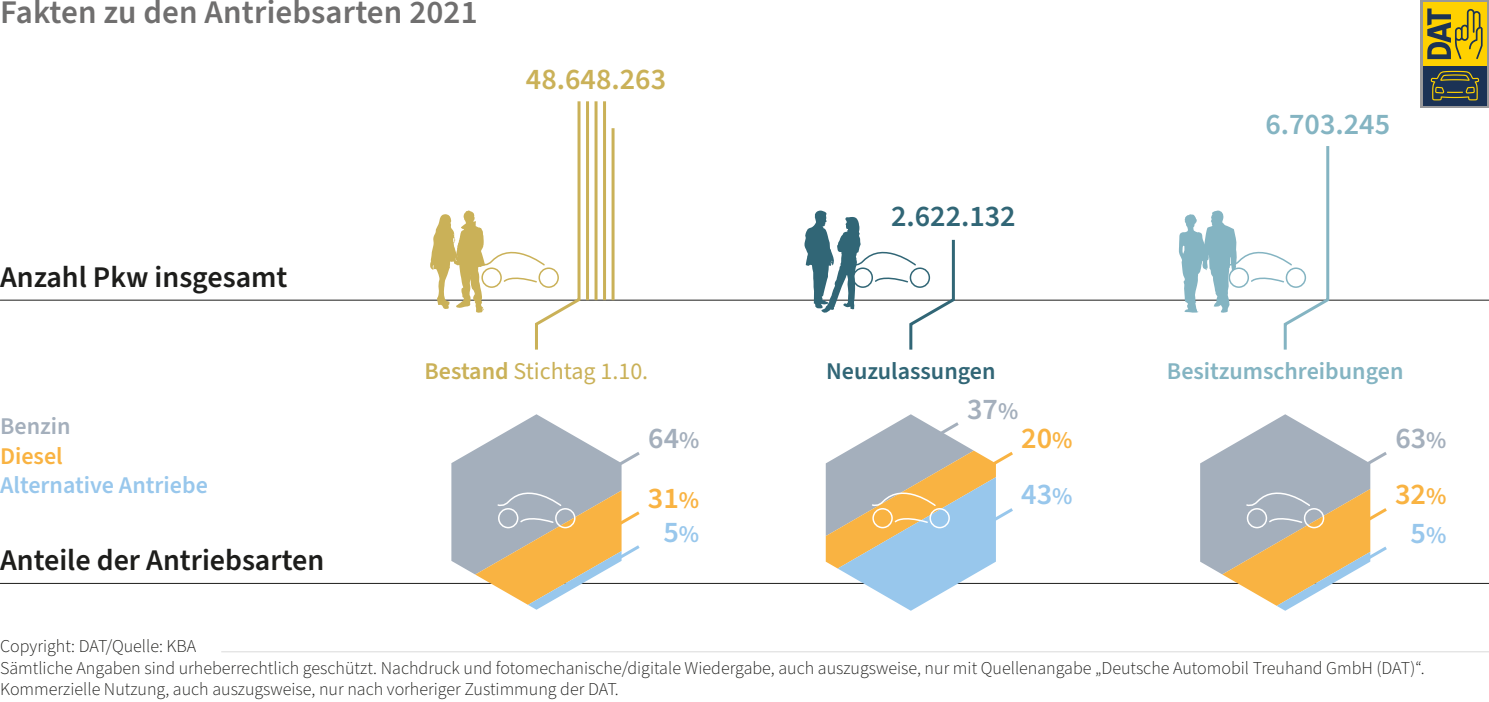
<style>
.page{position:relative;width:1489px;height:702px;background:#fff}
.page>*{position:absolute;margin:0;border:0;box-sizing:border-box;transform-origin:0 0}
.t1{font:600 33px "Source Sans Pro";letter-spacing:.005em;color:#706f6f}
.t2{font:600 30px "Source Sans Pro";color:#1d1d1b}
.t3{font:600 30px/56.4px "Source Sans Pro";color:#a4afbc}
.t4{font:600 30px "Source Sans Pro";color:#cab158}
.t5{font:600 30px "Source Sans Pro";color:#316676}
.t6{font:600 30px "Source Sans Pro";color:#84b4c2}
.t7{font:600 30px/56.4px "Source Sans Pro";color:#f9b342}
.t8{font:600 30px "Source Sans Pro";color:#98c7ec}
.t9{font:24px "Source Sans Pro";color:#cab158}
.t10{font:600 24px "Source Sans Pro";color:#84b4c2}
.t11{font:600 24px "Source Sans Pro";color:#98c7ec}
.t12{font:600 24px "Source Sans Pro";color:#316676}
.t13{font:600 24px "Source Sans Pro";color:#a4afbc}
.t14{font:600 24px "Source Sans Pro";color:#f9b342}
.t15{font:300 18px/21.6px "Source Sans Pro";color:#1d1d1b}
.s1{font-weight:600}
.s2{font-size:24px}
.s3{color:#f9b342}
.s4{font-size:24px;color:#f9b342}
.s5{color:#98c7ec}
.s6{font-size:24px;color:#98c7ec}
</style>
<div class="page">
<svg style="left:1420px;top:0;width:68px;height:107px"></svg>
<div style="left:1422px;top:2px;width:64px;height:64px;background:#ffd100"></div>
<div style="left:1422px;top:66px;width:64px;height:39px;background:#1b3255"></div>
<svg style="left:1427px;top:9px;width:55px;height:50px"></svg>
<svg style="left:1430px;top:71px;width:48px;height:29px"></svg>
<hr style="left:221px;top:651px;width:1267px;height:1px;background:#dadada">
<hr style="left:0;top:299px;width:1488px;height:1px;background:#1d1d1b">
<svg style="left:804px;top:210px;width:152px;height:140px"></svg>
<hr style="left:586px;top:101px;width:3px;height:199px;background:#cab158">
<hr style="left:594px;top:101px;width:3px;height:199px;background:#cab158">
<hr style="left:603px;top:101px;width:3px;height:199px;background:#cab158">
<hr style="left:611px;top:128px;width:3px;height:172px;background:#cab158">
<svg style="left:430px;top:101px;width:152px;height:249px"></svg>
<hr style="left:0;top:583px;width:1488px;height:1px;background:#1d1d1b">
<svg style="left:825px;top:414px;width:191px;height:196px"></svg>
<svg style="left:1178px;top:146px;width:152px;height:204px"></svg>
<svg style="left:1199px;top:414px;width:190px;height:196px"></svg>
<svg style="left:451px;top:414px;width:192px;height:195px"></svg>
<h1 class="t1" style="left:0;top:-10px;width:479px">Fakten zu den Antriebsarten 2021</h1>
<h2 class="t4" style="left:526px;top:59px;width:142px">48.648.263</h2>
<h2 class="t2" style="left:0;top:257px;width:289px">Anzahl Pkw insgesamt</h2>
<h3 class="t13" style="left:0;top:410px;width:72px">Benzin</h3>
<h3 class="t14" style="left:0;top:439px;width:64px">Diesel</h3>
<h3 class="t11" style="left:0;top:469px;width:209px">Alternative Antriebe</h3>
<h2 class="t2" style="left:0;top:540px;width:325px">Anteile der Antriebsarten</h2>
<p class="t15" style="left:0;top:635px;width:198px">Copyright: DAT/Quelle: KBA</p>
<h3 class="t9" style="left:424px;top:355px;width:225px"><span class="s1">Bestand</span> Stichtag 1.10.</h3>
<h2 class="t3" style="left:647px;top:409px;width:53px;line-height:59.7px">64<span class="s2">%<br></span><span class="s3">31</span><span class="s4">%</span></h2>
<h2 class="t8" style="left:663px;top:511px;width:37px">5<span class="s2">%</span></h2>
<h2 class="t5" style="left:891px;top:196px;width:126px">2.622.132</h2>
<h3 class="t12" style="left:826px;top:355px;width:171px">Neuzulassungen</h3>
<h2 class="t3" style="left:967px;top:381px;width:53px">37<span class="s2">%</span></h2>
<h2 class="t7" style="left:1021px;top:411px;width:53px">20<span class="s2">%<br></span><span class="s5">43</span><span class="s6">%</span></h2>
<h2 class="t6" style="left:1265px;top:104px;width:126px">6.703.245</h2>
<h3 class="t10" style="left:1166px;top:355px;width:238px">Besitzumschreibungen</h3>
<h2 class="t3" style="left:1394px;top:411px;width:53px">63<span class="s2">%<br></span><span class="s3">32</span><span class="s4">%</span></h2>
<h2 class="t8" style="left:1410px;top:513px;width:37px">5<span class="s2">%</span></h2>
<p class="t15" style="left:0;top:657px;width:1425px">Sämtliche Angaben sind urheberrechtlich geschützt. Nachdruck und fotomechanische/digitale Wiedergabe, auch auszugsweise, nur mit Quellenangabe „Deutsche Automobil Treuhand GmbH (DAT)“.<br>Kommerzielle Nutzung, auch auszugsweise, nur nach vorheriger Zustimmung der DAT.</p>
</div>
